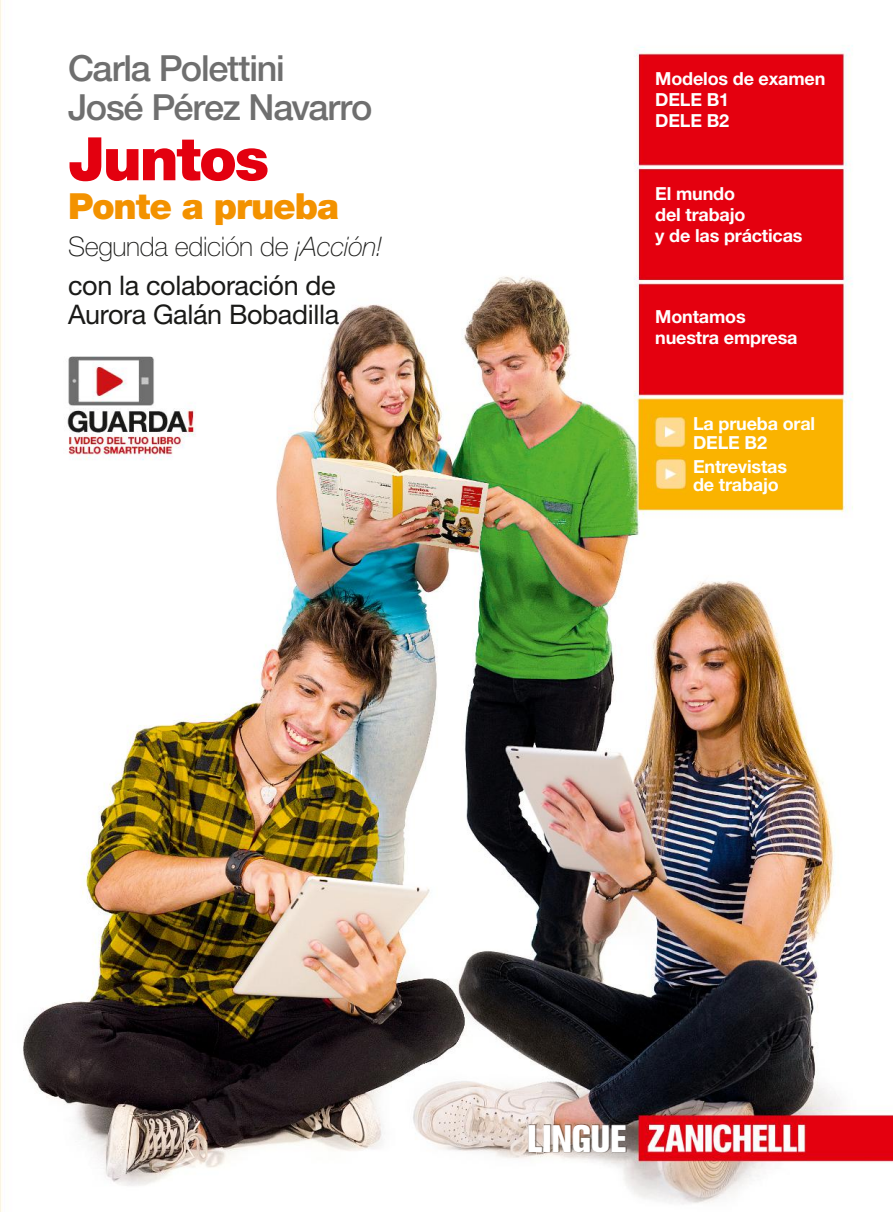
<style>
.page{position:relative;width:893px;height:1212px;background:#fff}
.page>*{position:absolute;margin:0;border:0;box-sizing:border-box;transform-origin:0 0}
.t1{font:900 60px "Helvetica Neue LT Std";letter-spacing:-.035em;color:#e3000f}
.t2{font:800 condensed 37.95px "Akzidenz Grotesk BE";letter-spacing:-.025em;color:#fff}
.t3{font:500 36px/39px "Helvetica Neue LT Std";letter-spacing:-.035em;color:#6f6f6f}
.t4{font:900 36px "Helvetica Neue LT Std";letter-spacing:-.03em;color:#f39200}
.t5{font:27px/28.5px "Helvetica Neue LT Std";letter-spacing:-.015em;color:#1a1a18}
.t6{font:100 27px "Helvetica Neue LT Std";letter-spacing:-.015em;color:#1a1a18}
.t7{font:700 18px/21px "Helvetica Neue LT Std";letter-spacing:-.01em;color:#fff}
.s1{font-style:italic}
</style>
<div class="page">
<img style="left:0;top:0;width:893px;height:1212px">
<h3 class="t3" style="left:68px;top:49px;width:306px">Carla Polettini<br>José Pérez Navarro</h3>
<h1 class="t1" style="left:68px;top:137px;width:203px">Juntos</h1>
<h3 class="t4" style="left:68px;top:194px;width:273px">Ponte a prueba</h3>
<h3 class="t6" style="left:68px;top:231px;width:315px">Segunda edici—n de <span class="s1">ÁAcci—n!</span></h3>
<h3 class="t5" style="left:68px;top:274px;width:273px">con la colaboración de<br>Aurora Galán Bobadilla</h3>
<p class="t7" style="left:655px;top:70px;width:172px">Modelos de examen<br>DELE B1<br>DELE B2</p>
<p class="t7" style="left:655px;top:185px;width:149px">El mundo<br>del trabajo<br>y de las prácticas</p>
<p class="t7" style="left:655px;top:308px;width:144px">Montamos nuestra empresa</p>
<p class="t7" style="left:693px;top:415px;width:123px;line-height:19.5px">La prueba oral<br>DELE B2</p>
<p class="t7" style="left:693px;top:459px;width:95px;line-height:18px">Entrevistas de trabajo</p>
<h2 class="t2" style="left:527px;top:1116px;width:101px">LINGUE</h2>
</div>
